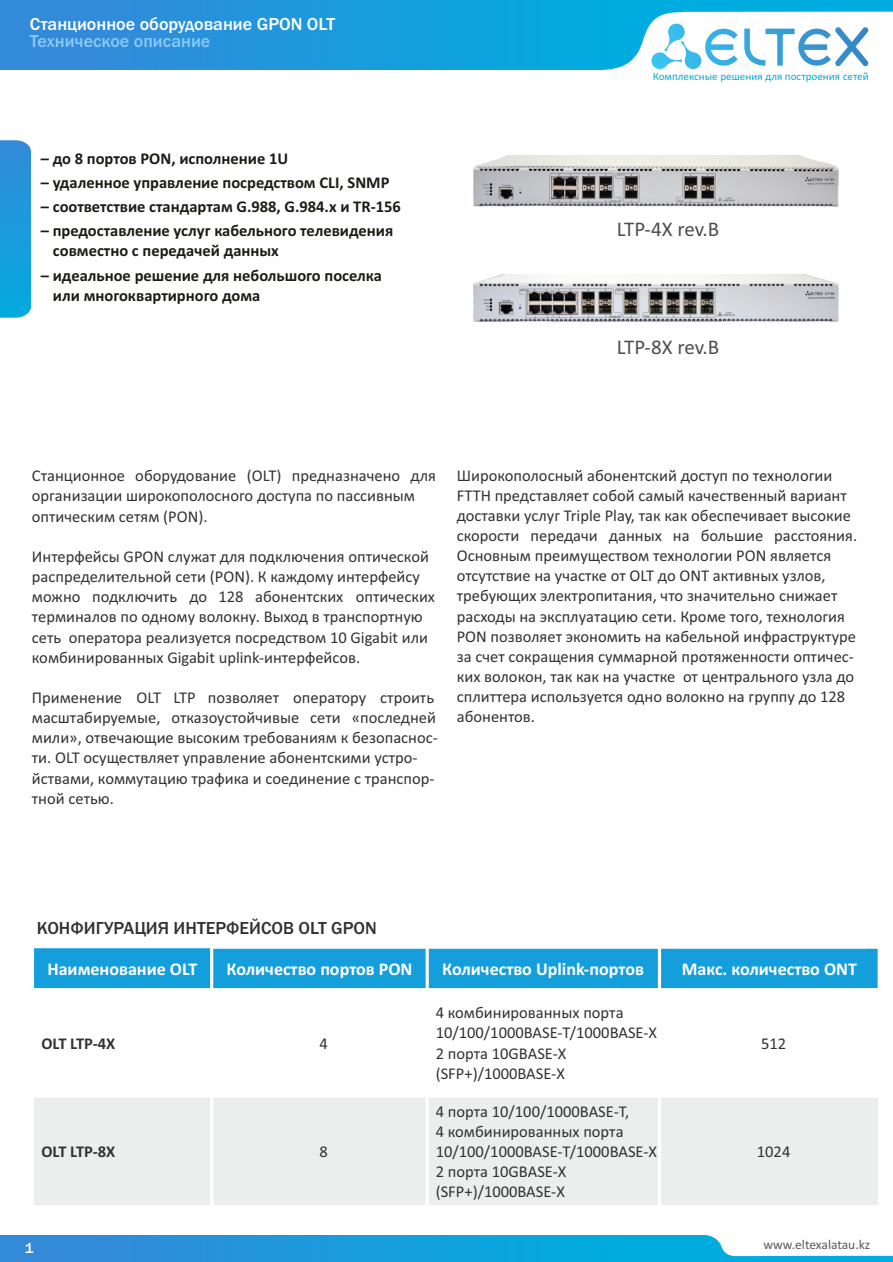
<style>
.page{position:relative;width:893px;height:1262px;background:#fff}
.page>*{position:absolute;margin:0;border:0;box-sizing:border-box;transform-origin:0 0}
.t1{font:21px "Calibri";letter-spacing:-.005em;color:#4e4e4d}
.t2{font:700 18px "Calibri";color:#fff}
.t3{font:500 18px "Franklin Gothic";color:#323232}
.t4{font:500 18px "Franklin Gothic";color:#fff}
.t5{font:500 18px "Franklin Gothic";color:#8ac9fc}
.t6{font:16.5px/20.1px "Calibri";color:#323232}
.t7{font:700 16.5px/20.1px "Calibri";color:#1c1c17}
.t8{font:700 16.5px "Calibri";color:#323232}
.t9{font:500 15px "Franklin Gothic";color:#fff}
.t10{font:13.5px "Calibri";color:#5b5b5c}
.t11{font:11.1px "Calibri";color:#00acdf}
</style>
<div class="page">
<img style="left:473px;top:156px;width:365px;height:50px">
<img style="left:473px;top:274px;width:365px;height:47px">
<div style="left:0;top:0;width:893px;height:69px;background:linear-gradient(to right,#3489d9,#00b4e0)"></div>
<svg style="left:589px;top:12px;width:304px;height:58px"></svg>
<svg style="left:0;top:140px;width:31px;height:178px;background:#1e9bdc"></svg>
<div style="left:33px;top:947px;width:179px;height:42px;background:#159edc"></div>
<div style="left:212px;top:947px;width:215px;height:42px;background:#159edc"></div>
<div style="left:427px;top:947px;width:232px;height:42px;background:#159edc"></div>
<div style="left:659px;top:947px;width:220px;height:42px;background:#159edc"></div>
<div style="left:33px;top:1096px;width:179px;height:110px;background:#eceded"></div>
<div style="left:212px;top:1096px;width:215px;height:110px;background:#eceded"></div>
<div style="left:427px;top:1096px;width:232px;height:110px;background:#eceded"></div>
<div style="left:659px;top:1096px;width:220px;height:110px;background:#eceded"></div>
<hr style="left:32px;top:946px;width:2px;height:262px;background:#fff">
<hr style="left:210px;top:945px;width:3px;height:263px;background:#fff">
<hr style="left:425px;top:945px;width:4px;height:263px;background:#fff">
<hr style="left:658px;top:945px;width:3px;height:263px;background:#fff">
<hr style="left:878px;top:988px;width:2px;height:220px;background:#fff">
<hr style="left:877px;top:945px;width:3px;height:46px;background:#fff">
<hr style="left:32px;top:1205px;width:848px;height:3px;background:#fff">
<hr style="left:32px;top:1094px;width:848px;height:3px;background:#fff">
<hr style="left:32px;top:988px;width:848px;height:3px;background:#fff">
<hr style="left:32px;top:946px;width:181px;height:2px;background:#fff">
<hr style="left:210px;top:945px;width:670px;height:3px;background:#fff">
<div style="left:0;top:1235px;width:893px;height:27px;background:linear-gradient(to right,#3489d9,#00b4e0)"></div>
<svg style="left:703px;top:1235px;width:190px;height:21px"></svg>
<p class="t4" style="left:30px;top:17px;width:307px">Станционное оборудование GPON OLT</p>
<p class="t5" style="left:30px;top:35px;width:182px">Техническое описание</p>
<p class="t7" style="left:41px;top:149px;width:249px">– до 8 портов PON, исполнение 1U</p>
<p class="t7" style="left:41px;top:198px;width:361px">– соответствие стандартам G.988, G.984.x и TR-156</p>
<p class="t7" style="left:41px;top:174px;width:350px">– удаленное управление посредством CLI, SNMP</p>
<p class="t7" style="left:53px;top:222px;width:342px;text-indent:-12px">– предоставление услуг кабельного телевидения совместно с передачей данных</p>
<p class="t7" style="left:53px;top:266px;width:330px;text-indent:-12px">– идеальное решение для небольшого поселка или многоквартирного дома</p>
<p class="t11" style="left:652px;top:72px;width:217px">Комплексные решения для построения сетей</p>
<p class="t1" style="left:617px;top:220px;width:104px">LTP-4X rev.B</p>
<p class="t1" style="left:617px;top:338px;width:104px">LTP-8X rev.B</p>
<p class="t6" style="left:32px;top:467px;width:405px">Станционное оборудование (OLT) предназначено для организации широкополосного доступа по пассивным оптическим сетям (PON).</p>
<p class="t6" style="left:32px;top:548px;width:404px">Интерфейсы GPON служат для подключения оптической распределительной сети (PON). К каждому интерфейсу можно подключить до 128 абонентских оптических терминалов по одному волокну. Выход в транспортную сеть оператора реализуется посредством 10 Gigabit или комбинированных Gigabit uplink-интерфейсов.</p>
<p class="t6" style="left:32px;top:689px;width:407px">Применение OLT LTP позволяет оператору строить масштабируемые, отказоустойчивые сети «последней мили», отвечающие высоким требованиям к безопаснос&shy;ти. OLT осуществляет управление абонентскими устро&shy;йствами, коммутацию трафика и соединение с транспор&shy;тной сетью.</p>
<p class="t6" style="left:457px;top:466px;width:402px">Широкополосный абонентский доступ по технологии FTTH представляет собой самый качественный вариант доставки услуг Triple Play, так как обеспечивает высокие скорости передачи данных на большие расстояния.<br>Основным преимуществом технологии PON является отсутствие на участке от OLT до ONT активных узлов, требующих электропитания, что значительно снижает расходы на эксплуатацию сети. Кроме того, технология PON позволяет экономить на кабельной инфраструктуре за счет сокращения суммарной протяженности оптичес&shy;ких волокон, так как на участке от центрального узла до сплиттера используется одно волокно на группу до 128 абонентов.</p>
<p class="t3" style="left:37px;top:921px;width:342px">КОНФИГУРАЦИЯ ИНТЕРФЕЙСОВ OLT GPON</p>
<p class="t2" style="left:47px;top:961px;width:151px">Наименование OLT</p>
<p class="t2" style="left:226px;top:961px;width:187px">Количество портов PON</p>
<p class="t2" style="left:442px;top:961px;width:203px">Количество Uplink-портов</p>
<p class="t2" style="left:681px;top:961px;width:177px">Макс. количество ONT</p>
<p class="t8" style="left:41px;top:1036px;width:75px">OLT LTP-4X</p>
<p class="t6" style="left:319px;top:1034px;width:10px">4</p>
<p class="t8" style="left:41px;top:1144px;width:75px">OLT LTP-8X</p>
<p class="t6" style="left:319px;top:1142px;width:10px">8</p>
<p class="t6" style="left:435px;top:1004px;width:223px">4 комбинированных порта<br>10/100/1000BASE-T/1000BASE-X<br>2 порта 10GBASE-X (SFP+)/1000BASE-X</p>
<p class="t6" style="left:435px;top:1102px;width:223px">4 порта 10/100/1000BASE-T,<br>4 комбинированных порта<br>10/100/1000BASE-T/1000BASE-X<br>2 порта 10GBASE-X (SFP+)/1000BASE-X</p>
<p class="t6" style="left:761px;top:1034px;width:27px">512</p>
<p class="t6" style="left:756px;top:1142px;width:35px">1024</p>
<p class="t9" style="left:25px;top:1242px;width:10px">1</p>
<p class="t10" style="left:763px;top:1238px;width:108px">www.eltexalatau.kz</p>
</div>
